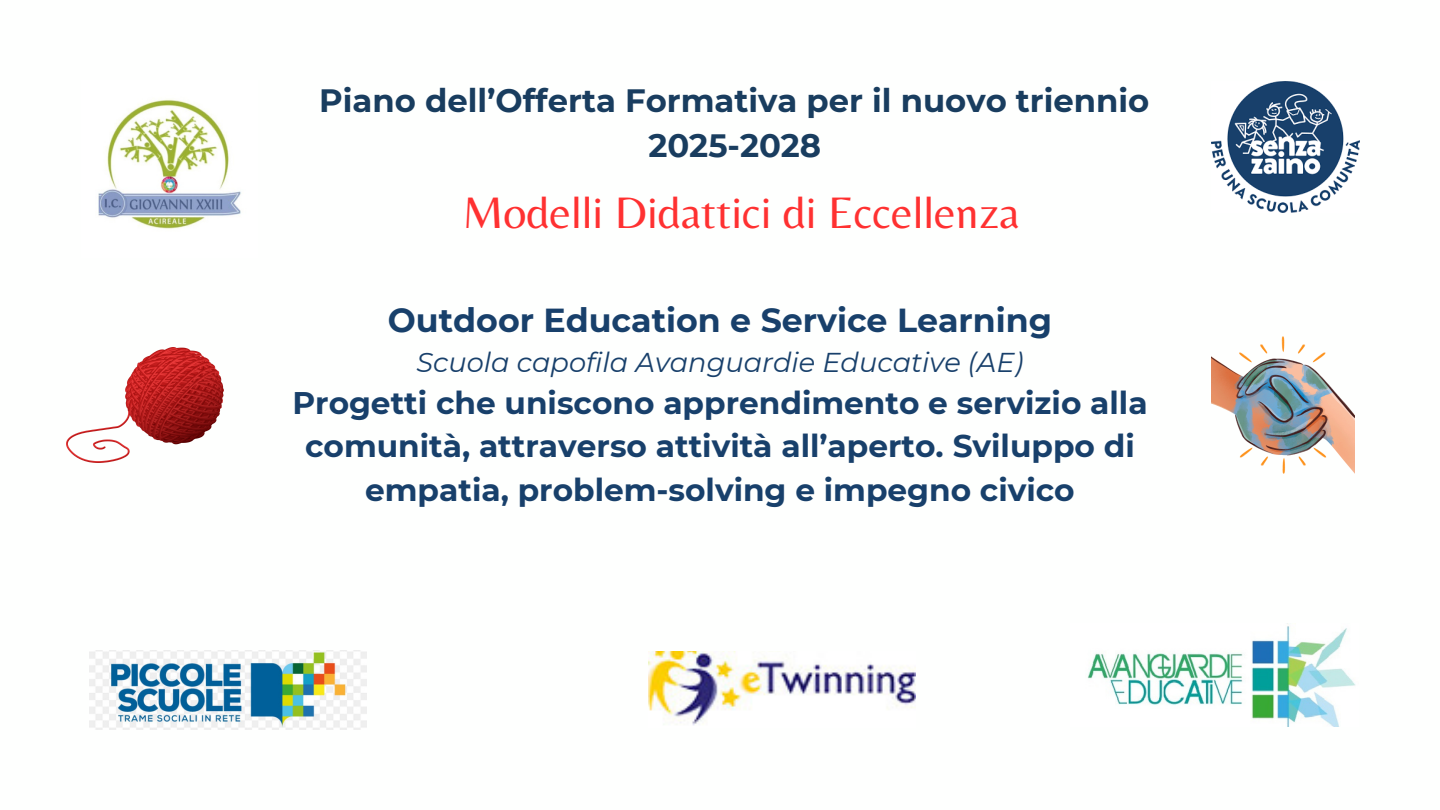
<style>
.page{position:relative;width:1440px;height:810px;background:#fff}
.page>*{position:absolute;margin:0;border:0;box-sizing:border-box;transform-origin:0 0}
.t1{font:45.9px "Belleza";color:#ff3131}
.t2{font:700 33.2px "Montserrat";color:#18406b}
.t3{font:700 32.3px/45px "Montserrat";color:#193d5f;text-align:center}
.t4{font:700 31.2px/43.5px "Montserrat";color:#18406b;text-align:center}
.t5{font:italic 27.2px "Montserrat";color:#18406b}
</style>
<div class="page">
<img style="left:98px;top:99px;width:143px;height:130px">
<img style="left:1211px;top:81px;width:148px;height:131px">
<img style="left:89px;top:650px;width:278px;height:79px">
<img style="left:648px;top:651px;width:267px;height:74px">
<img style="left:1087px;top:626px;width:269px;height:101px">
<img style="left:67px;top:347px;width:156px;height:116px">
<img style="left:1211px;top:337px;width:144px;height:137px">
<p class="t3" style="left:319px;top:77px;width:832px">Piano dell’Offerta Formativa per il nuovo triennio<br>2025-2028</p>
<p class="t1" style="left:463px;top:186px;width:558px">Modelli Didattici di Eccellenza</p>
<p class="t2" style="left:388px;top:300px;width:666px">Outdoor Education e Service Learning</p>
<p class="t5" style="left:416px;top:346px;width:609px">Scuola capofila Avanguardie Educative (AE)</p>
<p class="t4" style="left:292px;top:381px;width:857px">Progetti che uniscono apprendimento e servizio alla comunità, attraverso attività all’aperto. Sviluppo di empatia, problem-solving e impegno civico</p>
</div>
